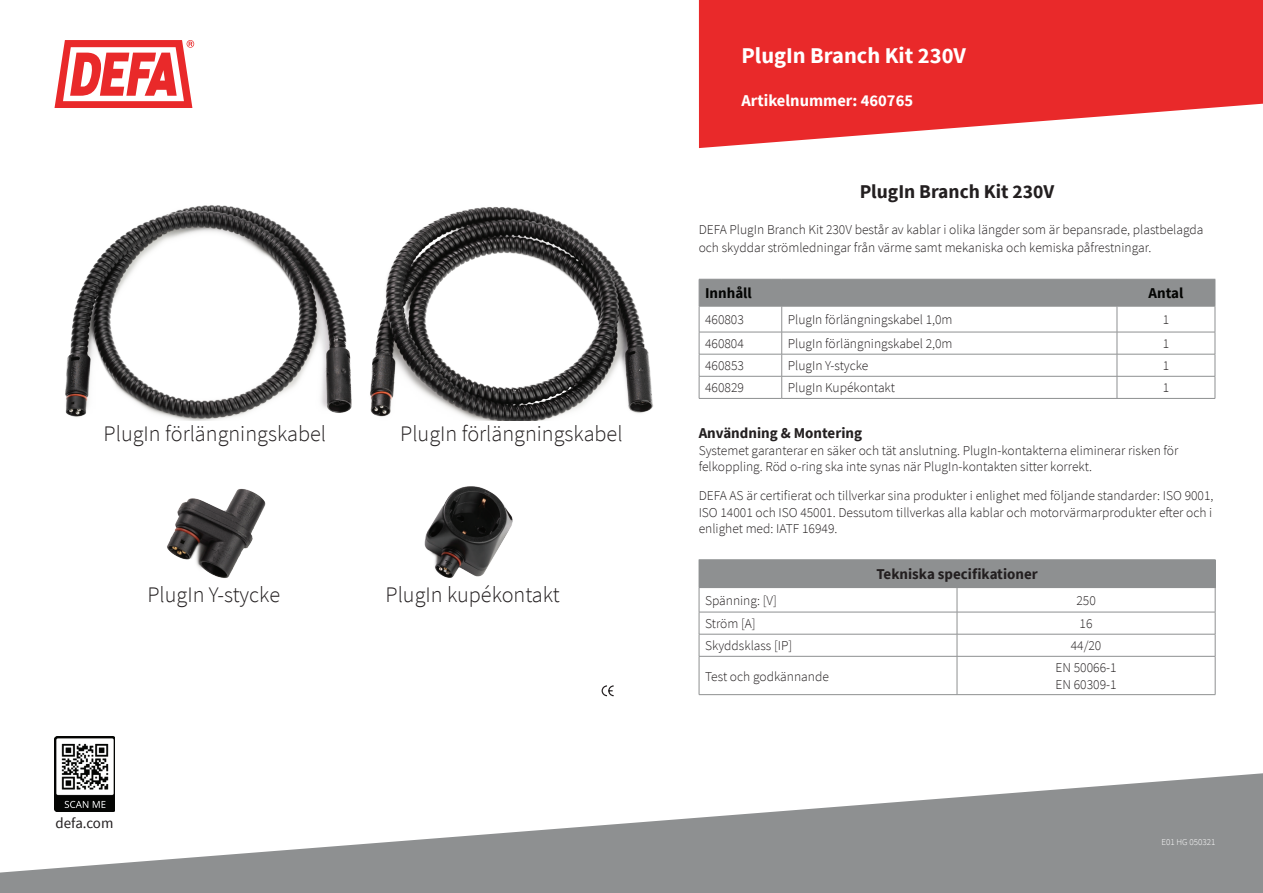
<style>
.page{position:relative;width:1263px;height:893px;background:#fff}
.page>*{position:absolute;margin:0;border:0;box-sizing:border-box;transform-origin:0 0}
.t1{font:700 22.5px "Source Sans Pro";color:#fff}
.t2{font:300 22.2px "Source Sans Pro";color:#231f20}
.t3{font:700 19.5px "Source Sans Pro";color:#231f20}
.t4{font:700 16.5px "Source Sans Pro";color:#fff}
.t5{font:700 15px "Source Sans Pro";color:#231f20}
.t6{font:700 15px "Source Sans Pro";color:#040503}
.t7{font:14.85px "Source Sans Pro";color:#231f20}
.t8{font:300 13.5px/16.5px "Source Sans Pro";color:#231f20}
.t9{font:300 9px "Source Sans Pro";color:#fff}
</style>
<div class="page">
<svg style="left:55px;top:40px;width:139px;height:68px"></svg>
<svg style="left:699px;top:0;width:564px;height:148px;fill:#e9292a"></svg>
<svg style="left:0;top:771px;width:1263px;height:122px;fill:#8e9091"></svg>
<img style="left:55px;top:737px;width:60px;height:75px">
<div style="left:699px;top:560px;width:516px;height:28px;background:#8e9091"></div>
<hr style="left:699px;top:559px;width:258px;height:1px;background:#8e9091">
<hr style="left:957px;top:559px;width:258px;height:1px;background:#8e9091">
<hr style="left:699px;top:612px;width:258px;height:1px;background:#8e9091">
<hr style="left:957px;top:612px;width:258px;height:1px;background:#8e9091">
<hr style="left:699px;top:634px;width:258px;height:1px;background:#8e9091">
<svg style="left:699px;top:588px;width:1px;height:68px"></svg>
<hr style="left:957px;top:634px;width:258px;height:1px;background:#8e9091">
<svg style="left:957px;top:588px;width:1px;height:68px"></svg>
<svg style="left:1215px;top:560px;width:1px;height:96px"></svg>
<hr style="left:699px;top:656px;width:258px;height:1px;background:#8e9091">
<hr style="left:699px;top:656px;width:1px;height:38px;background:#8e9091">
<hr style="left:957px;top:656px;width:258px;height:1px;background:#8e9091">
<hr style="left:957px;top:656px;width:1px;height:38px;background:#8e9091">
<hr style="left:1215px;top:656px;width:1px;height:38px;background:#8e9091">
<hr style="left:699px;top:694px;width:258px;height:1px;background:#8e9091">
<hr style="left:957px;top:694px;width:258px;height:1px;background:#8e9091">
<img style="left:167px;top:488px;width:99px;height:90px">
<hr style="left:699px;top:398px;width:83px;height:1px;background:#8e9091">
<hr style="left:782px;top:398px;width:335px;height:1px;background:#8e9091">
<hr style="left:1117px;top:398px;width:98px;height:1px;background:#8e9091">
<svg style="left:699px;top:279px;width:517px;height:119px"></svg>
<hr style="left:699px;top:306px;width:83px;height:1px;background:#8e9091">
<hr style="left:782px;top:306px;width:335px;height:1px;background:#8e9091">
<img style="left:424px;top:486px;width:89px;height:92px">
<img style="left:65px;top:205px;width:287px;height:216px">
<img style="left:370px;top:206px;width:283px;height:215px">
<svg style="left:601px;top:685px;width:13px;height:11px"></svg>
<h2 class="t2" style="left:104px;top:420px;width:224px">PlugIn förlängningskabel</h2>
<h2 class="t2" style="left:400px;top:420px;width:224px">PlugIn förlängningskabel</h2>
<h2 class="t2" style="left:147px;top:581px;width:134px">PlugIn Y-stycke</h2>
<p class="t7" style="left:56px;top:814px;width:59px">defa.com</p>
<h2 class="t2" style="left:385px;top:581px;width:176px">PlugIn kupékontakt</h2>
<h1 class="t1" style="left:741px;top:40px;width:226px">PlugIn Branch Kit 230V</h1>
<p class="t4" style="left:741px;top:89px;width:173px">Artikelnummer: 460765</p>
<h3 class="t3" style="left:860px;top:178px;width:196px">PlugIn Branch Kit 230V</h3>
<p class="t8" style="left:699px;top:221px;width:506px;line-height:18px">DEFA PlugIn Branch Kit 230V består av kablar i olika längder som är bepansrade, plastbelagda och skyddar strömledningar från värme samt mekaniska och kemiska påfrestningar.</p>
<p class="t6" style="left:705px;top:283px;width:48px">Innhåll</p>
<p class="t6" style="left:1148px;top:283px;width:36px">Antal</p>
<p class="t8" style="left:705px;top:311px;width:40px">460803</p>
<p class="t8" style="left:788px;top:311px;width:166px">PlugIn förlängningskabel 1,0m</p>
<p class="t8" style="left:1163px;top:311px;width:8px">1</p>
<p class="t8" style="left:705px;top:335px;width:40px">460804</p>
<p class="t8" style="left:788px;top:335px;width:166px">PlugIn förlängningskabel 2,0m</p>
<p class="t8" style="left:1163px;top:335px;width:8px">1</p>
<p class="t8" style="left:705px;top:358px;width:40px">460853</p>
<p class="t8" style="left:788px;top:358px;width:82px">PlugIn Y-stycke</p>
<p class="t8" style="left:1163px;top:358px;width:8px">1</p>
<p class="t8" style="left:705px;top:380px;width:40px">460829</p>
<p class="t8" style="left:788px;top:380px;width:109px">PlugIn Kupékontakt</p>
<p class="t8" style="left:1163px;top:380px;width:8px">1</p>
<p class="t5" style="left:699px;top:423px;width:165px">Användning &amp; Montering</p>
<p class="t8" style="left:699px;top:442px;width:481px">Systemet garanterar en säker och tät anslutning. PlugIn-kontakterna eliminerar risken för felkoppling. Röd o-ring ska inte synas när PlugIn-kontakten sitter korrekt.</p>
<p class="t8" style="left:699px;top:488px;width:516px;text-align:justify">DEFA AS är certifierat och tillverkar sina produkter i enlighet med följande standarder: ISO 9001, ISO 14001 och ISO 45001. Dessutom tillverkas alla kablar och motorvärmarprodukter efter och i enlighet med: IATF 16949.</p>
<p class="t5" style="left:876px;top:564px;width:163px">Tekniska specifikationer</p>
<p class="t8" style="left:705px;top:592px;width:73px">Spänning: [V]</p>
<p class="t8" style="left:1076px;top:592px;width:21px">250</p>
<p class="t8" style="left:705px;top:615px;width:52px">Ström [A]</p>
<p class="t8" style="left:1080px;top:615px;width:14px">16</p>
<p class="t8" style="left:705px;top:638px;width:89px">Skyddsklass [IP]</p>
<p class="t8" style="left:1071px;top:638px;width:32px">44/20</p>
<p class="t8" style="left:705px;top:668px;width:125px">Test och godkännande</p>
<p class="t8" style="left:1055px;top:660px;width:63px">EN 50066-1<br>EN 60309-1</p>
<p class="t9" style="left:1161px;top:837px;width:55px">E01 HG 050321</p>
</div>
